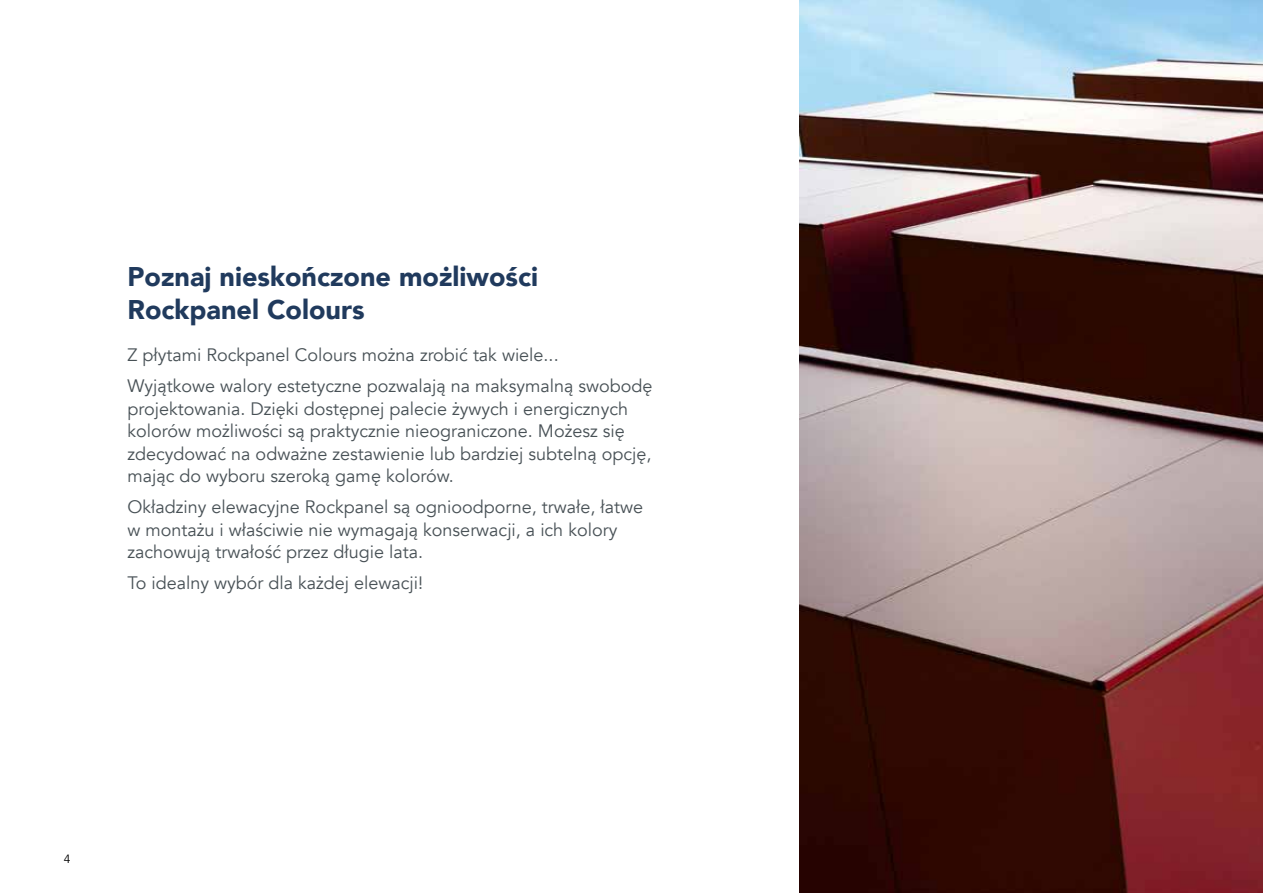
<style>
.page{position:relative;width:1263px;height:893px;background:#fff}
.page>*{position:absolute;margin:0;border:0;box-sizing:border-box;transform-origin:0 0}
.t1{font:900 27px/33px "Avenir";color:#203a5d}
.t2{font:18px/22.5px "Avenir";color:#485156}
.t3{font:12px "Avenir";color:#000}
</style>
<div class="page">
<img style="left:799px;top:0;width:464px;height:893px">
<h1 class="t1" style="left:128px;top:259px;width:412px">Poznaj nieskończone możliwości<br>Rockpanel Colours</h1>
<p class="t2" style="left:128px;top:340px;width:526px;line-height:31px">Z płytami Rockpanel Colours można zrobić tak wiele...<br>Wyjątkowe walory estetyczne pozwalają na maksymalną swobodę</p>
<p class="t2" style="left:128px;top:398px;width:525px">projektowania. Dzięki dostępnej palecie żywych i energicznych kolorów możliwości są praktycznie nieograniczone. Możesz się zdecydować na odważne zestawienie lub bardziej subtelną opcję, mając do wyboru szeroką gamę kolorów.</p>
<p class="t2" style="left:128px;top:496px;width:517px">Okładziny elewacyjne Rockpanel są ognioodporne, trwałe, łatwe w montażu i właściwie nie wymagają konserwacji, a ich kolory zachowują trwałość przez długie lata.</p>
<p class="t2" style="left:128px;top:572px;width:297px">To idealny wybór dla każdej elewacji!</p>
<p class="t3" style="left:64px;top:852px;width:8px">4</p>
</div>
